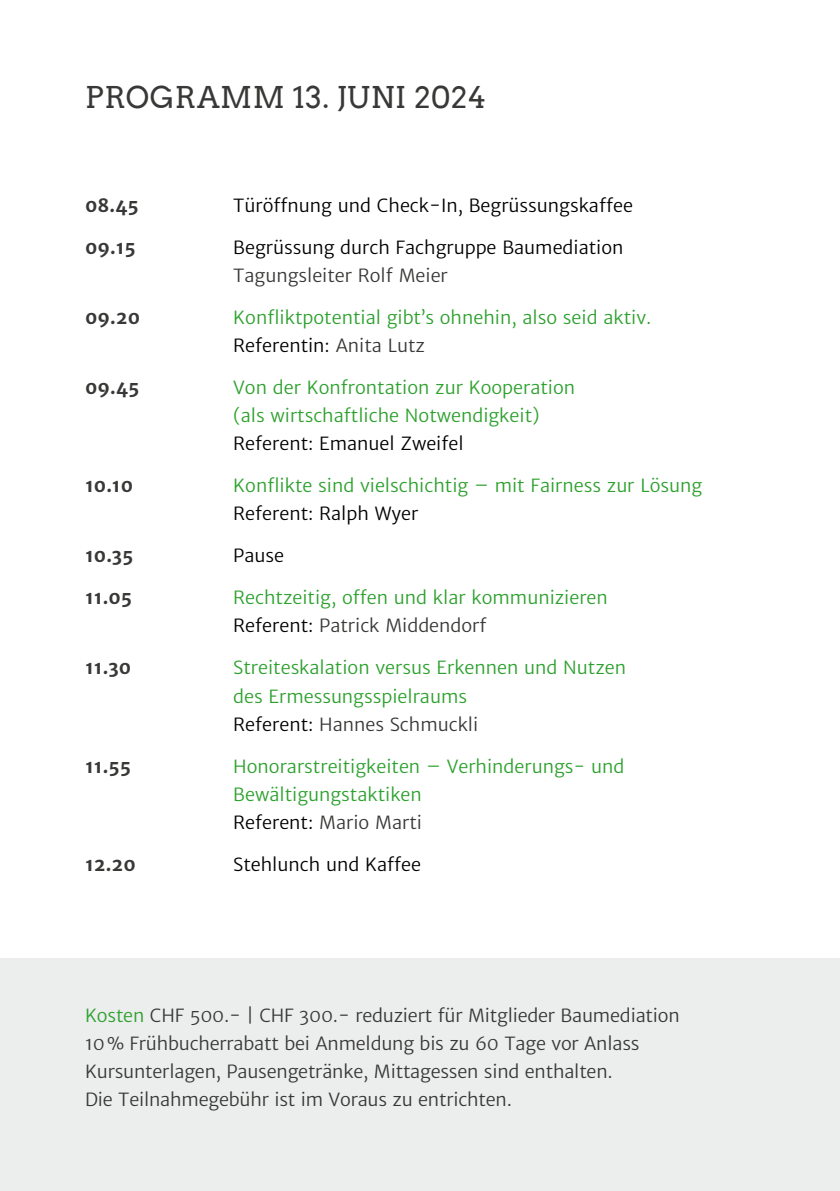
<style>
.page{position:relative;width:840px;height:1191px;background:#fff}
.page>*{position:absolute;margin:0;border:0;box-sizing:border-box;transform-origin:0 0}
.t1{font:30px "Arvo";letter-spacing:.02em;color:#383937}
.t2{font:8.8px "Merriweather Sans";color:#2da12e}
.t3{font:8.8px "Merriweather Sans";letter-spacing:-.02em;color:#383937}
.t4{font:8.8px "Merriweather Sans";color:#000}
.t5{font:8.8px "Merriweather Sans";color:#383937}
.t6{font:700 8.8px "Merriweather Sans";color:#383937}
.s1{color:#383937}
.s2{color:#000}
.s3{color:#2da12e}
</style>
<div class="page">
<div style="left:0;top:958px;width:839px;height:233px;background:#eceded"></div>
<h1 class="t1" style="left:85px;top:85px;width:402px">PROGRAMM 13. JUNI 2024</h1>
<p class="t6" style="left:85px;top:204px;width:55px">08.45</p>
<p class="t4" style="left:233px;top:204px;width:401px">Türöffnung und Check-In, Begrüssungskaffee</p>
<p class="t6" style="left:85px;top:246px;width:52px">09.15</p>
<p class="t4" style="left:233px;top:246px;width:391px">Begrüssung durch Fachgruppe Baumediation</p>
<p class="t5" style="left:233px;top:274px;width:216px">Tagungsleiter Rolf Meier</p>
<p class="t6" style="left:85px;top:316px;width:56px">09.20</p>
<p class="t2" style="left:233px;top:316px;width:419px">Konfliktpotential gibt’s ohnehin, also seid aktiv.</p>
<p class="t4" style="left:233px;top:344px;width:193px">Referentin: <span class="s1">Anita Lutz</span></p>
<p class="t6" style="left:85px;top:386px;width:56px">09.45</p>
<p class="t2" style="left:233px;top:386px;width:343px">Von der Konfrontation zur Kooperation</p>
<p class="t2" style="left:233px;top:414px;width:307px">(als wirtschaftliche Notwendigkeit)</p>
<p class="t4" style="left:233px;top:442px;width:232px">Referent: Emanuel Zweifel</p>
<p class="t6" style="left:85px;top:484px;width:50px">10.10</p>
<p class="t2" style="left:233px;top:484px;width:470px">Konflikte sind vielschichtig – mit Fairness zur Lösung</p>
<p class="t4" style="left:233px;top:512px;width:186px">Referent: Ralph Wyer</p>
<p class="t6" style="left:85px;top:554px;width:50px">10.35</p>
<p class="t4" style="left:233px;top:554px;width:52px">Pause</p>
<p class="t6" style="left:85px;top:596px;width:49px">11.05</p>
<p class="t2" style="left:233px;top:596px;width:376px">Rechtzeitig, offen und klar kommunizieren</p>
<p class="t5" style="left:233px;top:624px;width:254px"><span class="s2">Referent:</span> Patrick Middendorf</p>
<p class="t6" style="left:85px;top:666px;width:47px">11.30</p>
<p class="t2" style="left:233px;top:666px;width:394px">Streiteskalation versus Erkennen und Nutzen</p>
<p class="t2" style="left:233px;top:694px;width:235px">des Ermessungsspielraums</p>
<p class="t5" style="left:233px;top:722px;width:246px"><span class="s2">Referent:</span> Hannes Schmuckli</p>
<p class="t6" style="left:85px;top:764px;width:47px">11.55</p>
<p class="t2" style="left:233px;top:764px;width:392px">Honorarstreitigkeiten – Verhinderungs- und</p>
<p class="t2" style="left:233px;top:792px;width:190px">Bewältigungstaktiken</p>
<p class="t5" style="left:233px;top:820px;width:190px"><span class="s2">Referent:</span> Mario Marti</p>
<p class="t6" style="left:85px;top:862px;width:52px">12.20</p>
<p class="t4" style="left:233px;top:862px;width:189px">Stehlunch und Kaffee</p>
<p class="t3" style="left:85px;top:1014px;width:595px"><span class="s3">Kosten</span> CHF 500.- | CHF 300.- reduziert für Mitglieder Baumediation</p>
<p class="t3" style="left:85px;top:1042px;width:555px">10 % Frühbucherrabatt bei Anmeldung bis zu 60 Tage vor Anlass</p>
<p class="t3" style="left:85px;top:1070px;width:529px">Kursunterlagen, Pausengetränke, Mittagessen sind enthalten.</p>
<p class="t3" style="left:85px;top:1098px;width:428px">Die Teilnahmegebühr ist im Voraus zu entrichten.</p>
</div>
